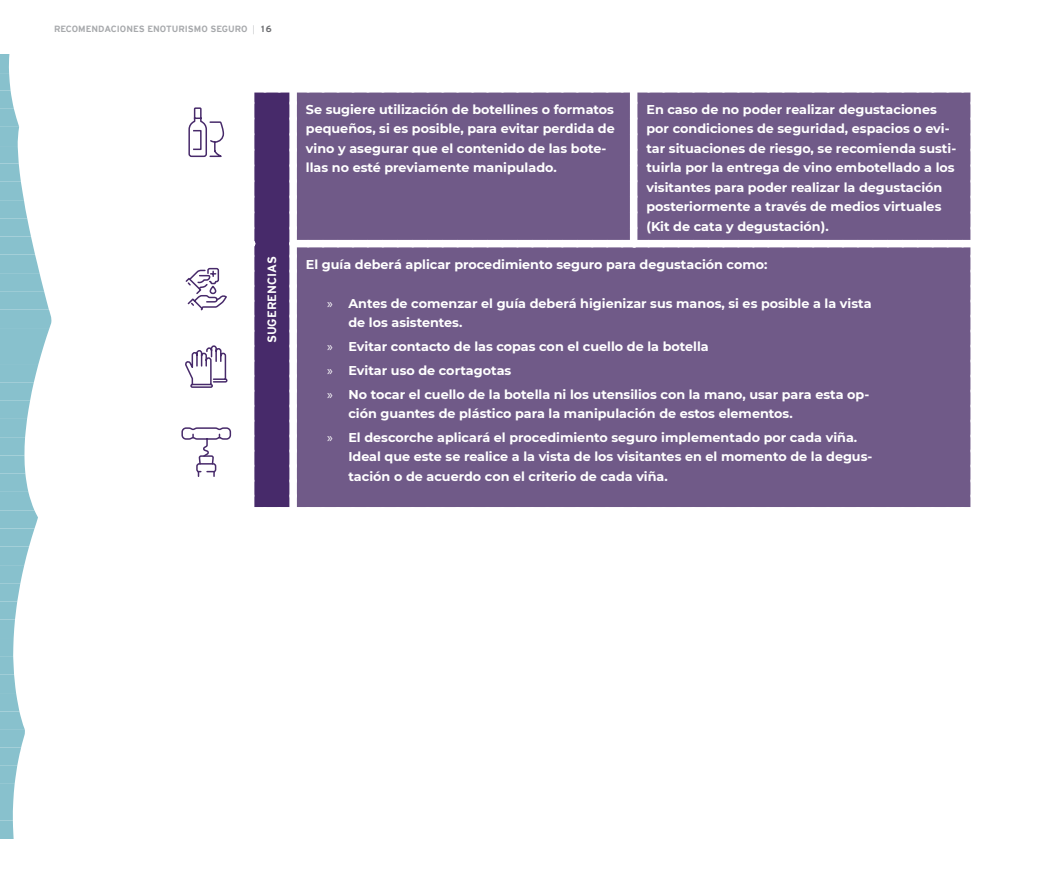
<style>
.page{position:relative;width:1063px;height:893px;background:#fff}
.page>*{position:absolute;margin:0;border:0;box-sizing:border-box;transform-origin:0 0}
.t1{font:700 12.75px/19.5px "Montserrat";color:#fff}
.t2{font:700 12px "Interstate Plus";color:#fff}
.t3{font:700 9px "Interstate Plus";color:#a7a9ac}
.s1{font-family:"Myriad Pro";font-weight:300;font-stretch:condensed}
.s2{color:#6d6e71}
.s3{font-family:"Myriad Pro";font-weight:400;font-size:13.5px}
</style>
<div class="page">
<svg style="left:0;top:54px;width:52px;height:785px"></svg>
<div style="left:251px;top:89px;width:42px;height:422px;background:#472a6a"></div>
<div style="left:297px;top:93px;width:673px;height:414px;background:#705a88"></div>
<div style="left:251px;top:85px;width:42px;height:8px;background:#fff"></div>
<div style="left:247px;top:89px;width:7px;height:155px;background:#fff"></div>
<div style="left:630px;top:89px;width:7px;height:155px;background:#fff"></div>
<div style="left:247px;top:244px;width:7px;height:267px;background:#fff"></div>
<div style="left:251px;top:507px;width:42px;height:7px;background:#fff"></div>
<div style="left:289px;top:89px;width:8px;height:155px;background:#fff"></div>
<div style="left:293px;top:240px;width:341px;height:7px;background:#fff"></div>
<div style="left:289px;top:244px;width:8px;height:267px;background:#fff"></div>
<div style="left:634px;top:240px;width:340px;height:7px;background:#fff"></div>
<div style="left:308px;top:92px;width:322px;height:136px;background:#705a88"></div>
<svg style="left:265px;top:92px;width:32px;height:136px"></svg>
<div style="left:648px;top:92px;width:323px;height:136px;background:#705a88"></div>
<svg style="left:289px;top:240px;width:8px;height:256px"></svg>
<div style="left:648px;top:247px;width:323px;height:249px;background:#705a88"></div>
<svg style="left:188px;top:107px;width:37px;height:51px"></svg>
<svg style="left:185px;top:267px;width:42px;height:44px"></svg>
<svg style="left:185px;top:345px;width:43px;height:43px"></svg>
<svg style="left:181px;top:427px;width:51px;height:50px"></svg>
<p class="t3" style="left:54px;top:24px;width:219px">RECOMENDACIONES ENOTURISMO SEGURO <span class="s1">|</span> <span class="s2">16</span></p>
<p class="t2" style="left:265px;top:343px;width:89px;rotate:-90deg">SUGERENCIAS</p>
<p class="t1" style="left:306px;top:99px;width:310px">Se sugiere utilización de botellines o formatos pequeños, si es posible, para evitar perdida de vino y asegurar que el contenido de las bote&shy;llas no esté previamente manipulado.</p>
<p class="t1" style="left:646px;top:99px;width:311px">En caso de no poder realizar degustaciones por condiciones de seguridad, espacios o evi&shy;tar situaciones de riesgo, se recomienda susti&shy;tuirla por la entrega de vino embotellado a los visitantes para poder realizar la degustación posteriormente a través de medios virtuales (Kit de cata y degustación).</p>
<p class="t1" style="left:306px;top:254px;width:463px">El guía deberá aplicar procedimiento seguro para degustación como:</p>
<p class="t1" style="left:348px;top:293px;width:525px;text-indent:-21px"><span class="s3">»</span> Antes de comenzar el guía deberá higienizar sus manos, si es posible a la vista de los asistentes.</p>
<p class="t1" style="left:327px;top:334px;width:544px;line-height:23.7px"><span class="s3">»</span> Evitar contacto de las copas con el cuello de la botella<br><span class="s3">»</span> Evitar uso de cortagotas<br><span class="s3">»</span> No tocar el cuello de la botella ni los utensilios con la mano, usar para esta op-</p>
<p class="t1" style="left:327px;top:401px;width:532px;line-height:23.7px;text-indent:21px">ción guantes de plástico para la manipulación de estos elementos.<br><span class="s3">»</span> El descorche aplicará el procedimiento seguro implementado por cada viña.</p>
<p class="t1" style="left:348px;top:446px;width:525px">Ideal que este se realice a la vista de los visitantes en el momento de la degus&shy;tación o de acuerdo con el criterio de cada viña.</p>
</div>
